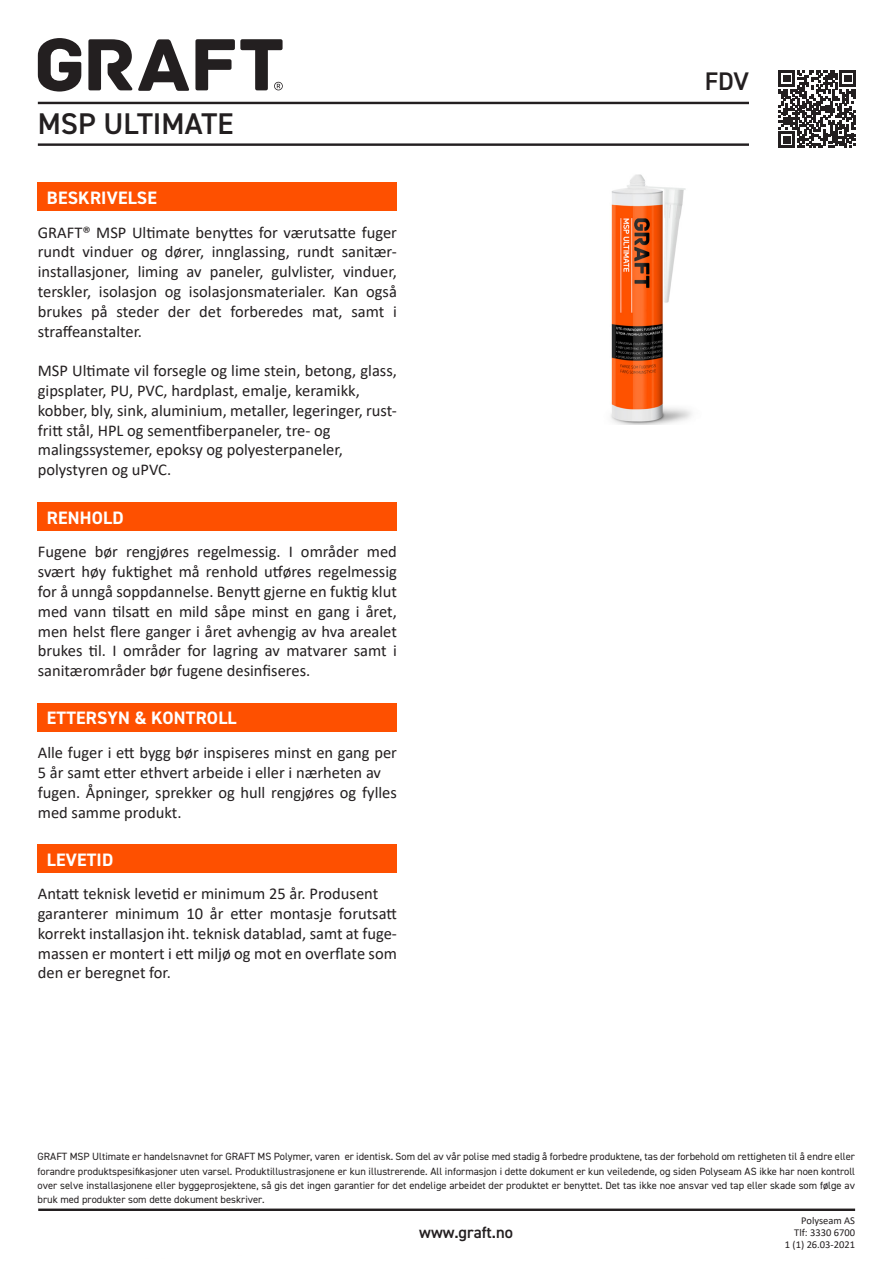
<style>
.page{position:relative;width:893px;height:1263px;background:#fff}
.page>*{position:absolute;margin:0;border:0;box-sizing:border-box;transform-origin:0 0}
.t1{font:600 30px "DIN2014";color:#231f20}
.t2{font:600 25.5px "DIN2014";color:#231f20}
.t3{font:700 18px "DIN2014";letter-spacing:.01em;color:#fff}
.t4{font:16.5px/19.8px "Calibri";color:#231f20}
.t5{font:600 16.5px "DIN2014";color:#231f20}
.t6{font:10.5px/14.2px "DIN2014";color:#231f20;text-align:justify}
.t7{font:10.5px/12px "Calibri";color:#231f20;text-align:right}
</style>
<div class="page">
<hr style="left:38px;top:102px;width:711px;height:2px;background:#231f20">
<hr style="left:38px;top:143px;width:711px;height:3px;background:#231f20">
<hr style="left:38px;top:1208px;width:817px;height:3px;background:#231f20">
<div style="left:38px;top:182px;width:359px;height:29px;background:#fe5000"></div>
<div style="left:38px;top:502px;width:359px;height:29px;background:#fe5000"></div>
<div style="left:38px;top:844px;width:359px;height:29px;background:#fe5000"></div>
<div style="left:38px;top:703px;width:359px;height:29px;background:#fe5000"></div>
<svg style="left:38px;top:38px;width:43px;height:54px"></svg>
<svg style="left:88px;top:39px;width:101px;height:52px"></svg>
<svg style="left:195px;top:39px;width:88px;height:51px"></svg>
<img style="left:611px;top:174px;width:81px;height:251px">
<svg style="left:779px;top:71px;width:77px;height:77px"></svg>
<h1 class="t1" style="left:38px;top:104px;width:197px">MSP ULTIMATE</h1>
<p class="t3" style="left:47px;top:186px;width:112px">BESKRIVELSE</p>
<p class="t4" style="left:38px;top:222px;width:361px;text-align:justify">GRAFT® MSP Ultimate benyttes for værutsatte fuger rundt vinduer og dører, innglassing, rundt sanitær&shy;installasjoner, liming av paneler, gulvlister, vinduer, terskler, isolasjon og isolasjonsmaterialer. Kan også brukes på steder der det forberedes mat, samt i straffeanstalter.</p>
<p class="t4" style="left:38px;top:360px;width:361px">MSP Ultimate vil forsegle og lime stein, betong, glass, gipsplater, PU, PVC, hardplast, emalje, keramikk, kobber, bly, sink, aluminium, metaller, legeringer, rust&shy;fritt stål, HPL og sementfiberpaneler, tre- og malingssystemer, epoksy og polyesterpaneler, polystyren og uPVC.</p>
<p class="t3" style="left:47px;top:505px;width:78px">RENHOLD</p>
<p class="t4" style="left:38px;top:542px;width:361px;text-align:justify">Fugene bør rengjøres regelmessig. I områder med svært høy fuktighet må renhold utføres regelmessig for å unngå soppdannelse. Benytt gjerne en fuktig klut med vann tilsatt en mild såpe minst en gang i året, men helst flere ganger i året avhengig av hva arealet brukes til. I områder for lagring av matvarer samt i sanitærområder bør fugene desinfiseres.</p>
<p class="t3" style="left:47px;top:706px;width:191px">ETTERSYN &amp; KONTROLL</p>
<p class="t4" style="left:38px;top:742px;width:361px">Alle fuger i ett bygg bør inspiseres minst en gang per 5 år samt etter ethvert arbeide i eller i nærheten av fugen. Åpninger, sprekker og hull rengjøres og fylles med samme produkt.</p>
<p class="t3" style="left:47px;top:847px;width:68px">LEVETID</p>
<p class="t4" style="left:38px;top:883px;width:361px">Antatt teknisk levetid er minimum 25 år. Produsent garanterer minimum 10 år etter montasje forutsatt korrekt installasjon iht. teknisk datablad, samt at fuge&shy;massen er montert i ett miljø og mot en overflate som den er beregnet for.</p>
<h2 class="t2" style="left:705px;top:65px;width:46px">FDV</h2>
<p class="t6" style="left:38px;top:1149px;width:819px">GRAFT MSP Ultimate er handelsnavnet for GRAFT MS Polymer, varen er identisk. Som del av vår polise med stadig å forbedre produktene, tas der forbehold om rettigheten til å endre eller forandre produktspesifikasjoner uten varsel. Produktillustrasjonene er kun illustrerende. All informasjon i dette dokument er kun veiledende, og siden Polyseam AS ikke har noen kontroll over selve installasjonene eller byggeprosjektene, så gis det ingen garantier for det endelige arbeidet der produktet er benyttet. Det tas ikke noe ansvar ved tap eller skade som følge av bruk med produkter som dette dokument beskriver.</p>
<p class="t5" style="left:419px;top:1221px;width:95px">www.graft.no</p>
<p class="t7" style="left:785px;top:1214px;width:72px">Polyseam AS<br>Tlf: 3330 6700<br>1 (1) 26.03-2021</p>
</div>
